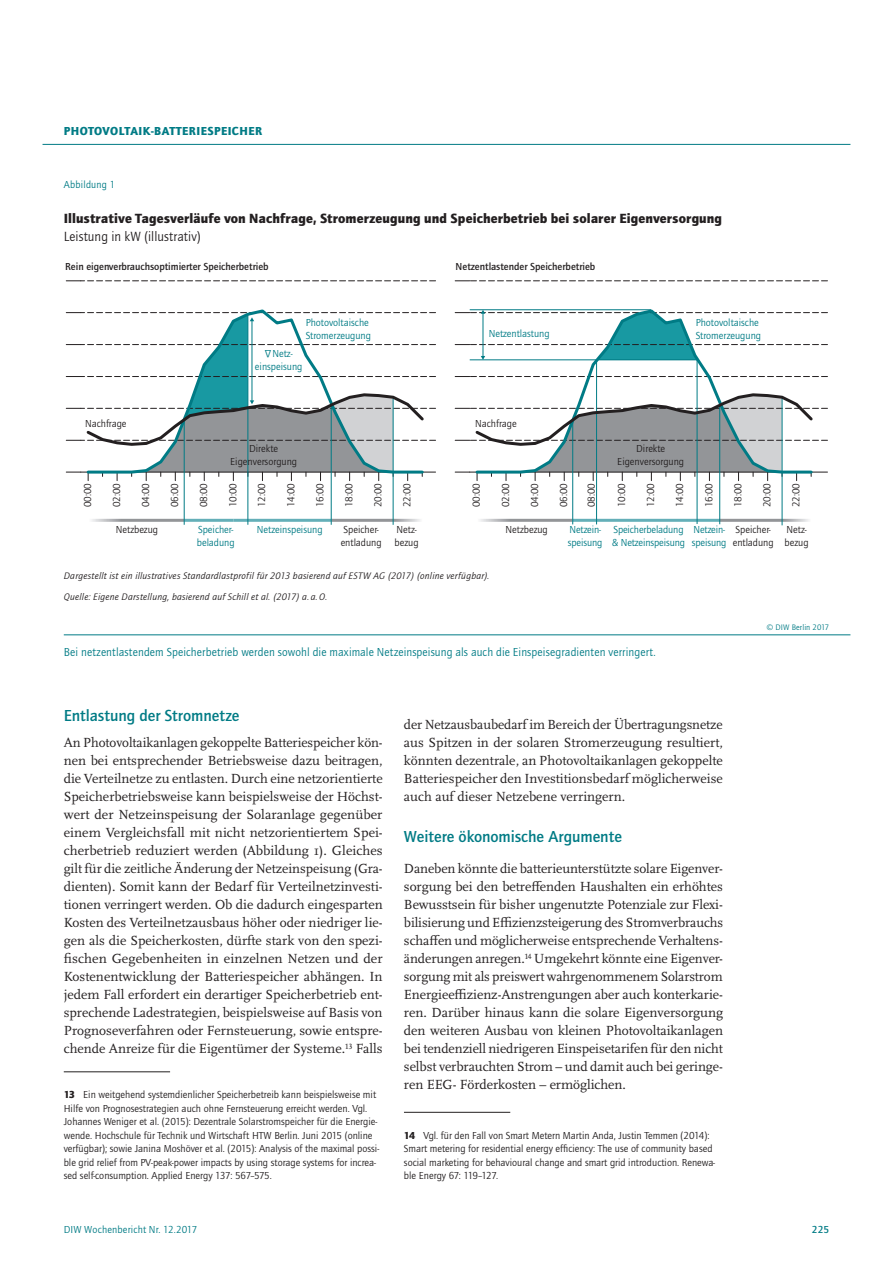
<style>
.page{position:relative;width:893px;height:1263px;background:#fff}
.page>*{position:absolute;margin:0;border:0;box-sizing:border-box;transform-origin:0 0}
.t1{font:500 16.5px "Quay Sans ITC Std";color:#007b85}
.t2{font:13.8px/18px "Scala Pro";color:#231f20;text-align:justify}
.t3{font:900 13.8px "Quay Sans ITC Std";letter-spacing:.005em;color:#231f20}
.t4{font:13.8px "Quay Sans ITC Std";letter-spacing:.005em;color:#231f20}
.t5{font:12px "Quay Sans ITC Std";letter-spacing:.01em;color:#007b85}
.t6{font:900 12px "Quay Sans ITC Std";color:#007b85}
.t7{font:10.5px/13.5px "Quay Sans ITC Std";color:#231f20}
.t8{font:10.5px/12.6px "Quay Sans ITC Std";color:#007b85}
.t9{font:500 10.5px "Quay Sans ITC Std";color:#231f20}
.t10{font:10.5px "Quay Sans ITC Std";letter-spacing:.025em;color:#007b85}
.t11{font:500 10.5px "Quay Sans ITC Std";color:#007b85}
.t12{font:italic 9.75px/20.5px "Quay Sans ITC Std";letter-spacing:.025em;color:#231f20}
.t13{font:8.25px "Quay Sans ITC Std";letter-spacing:.01em;color:#007b85}
.s1{font-weight:900}
</style>
<div class="page">
<hr style="left:43px;top:144px;width:807px;height:1px;background:#007b85">
<hr style="left:404px;top:1112px;width:106px;height:1px;background:#231f20">
<hr style="left:64px;top:1071px;width:106px;height:1px;background:#231f20">
<hr style="left:64px;top:634px;width:786px;height:1px;background:#007b85">
<svg style="left:66px;top:281px;width:370px;height:1px"></svg>
<hr style="left:233px;top:519px;width:98px;height:3px;background:#64afb8">
<hr style="left:184px;top:519px;width:49px;height:3px;background:#64afb8">
<hr style="left:331px;top:519px;width:62px;height:3px;background:#939598">
<svg style="left:455px;top:376px;width:372px;height:1px"></svg>
<svg style="left:455px;top:281px;width:372px;height:1px"></svg>
<svg style="left:474px;top:309px;width:340px;height:83px"></svg>
<hr style="left:596px;top:519px;width:101px;height:3px;background:#64afb8">
<hr style="left:572px;top:519px;width:24px;height:3px;background:#64afb8">
<hr style="left:697px;top:519px;width:23px;height:3px;background:#64afb8">
<hr style="left:719px;top:519px;width:63px;height:3px;background:#939598">
<hr style="left:248px;top:314px;width:1px;height:211px;background:#007b85">
<hr style="left:184px;top:421px;width:1px;height:104px;background:#007b85">
<hr style="left:331px;top:405px;width:1px;height:120px;background:#007b85">
<hr style="left:393px;top:398px;width:1px;height:127px;background:#007b85">
<hr style="left:572px;top:420px;width:1px;height:104px;background:#007b85">
<hr style="left:596px;top:360px;width:1px;height:164px;background:#007b85">
<hr style="left:697px;top:360px;width:1px;height:164px;background:#007b85">
<hr style="left:719px;top:406px;width:1px;height:118px;background:#007b85">
<hr style="left:782px;top:396px;width:1px;height:129px;background:#007b85">
<hr style="left:470px;top:309px;width:181px;height:1px;background:#007b85">
<hr style="left:470px;top:360px;width:227px;height:1px;background:#007b85">
<svg style="left:455px;top:392px;width:372px;height:89px"></svg>
<svg style="left:455px;top:310px;width:372px;height:50px"></svg>
<svg style="left:66px;top:312px;width:370px;height:169px"></svg>
<p class="t6" style="left:64px;top:123px;width:16px">Photovoltaik</p>
<p class="t6" style="left:151px;top:123px;width:19px">-Batteriespeicher</p>
<p class="t10" style="left:64px;top:178px;width:53px">Abbildung 1</p>
<p class="t3" style="left:64px;top:209px;width:660px">Illustrative Tagesverläufe von Nachfrage, Stromerzeugung und Speicherbetrieb bei solarer Eigenversorgung</p>
<p class="t4" style="left:64px;top:228px;width:138px">Leistung in kW (illustrativ)</p>
<p class="t9" style="left:65px;top:260px;width:205px">Rein eigenverbrauchsoptimierter Speicherbetrieb</p>
<p class="t9" style="left:456px;top:260px;width:141px">Netzentlastender Speicherbetrieb</p>
<p class="t8" style="left:306px;top:316px;width:67px">Photovoltaische<br>Stromerzeugung</p>
<p class="t8" style="left:489px;top:327px;width:62px">Netzentlastung</p>
<p class="t8" style="left:255px;top:347px;width:49px;text-indent:18px">Netz&shy;einspeisung</p>
<p class="t8" style="left:271px;top:360px;width:8px;rotate:-180deg">∆</p>
<p class="t8" style="left:696px;top:316px;width:67px">Photovoltaische<br>Stromerzeugung</p>
<p class="t7" style="left:85px;top:416px;width:43px">Nachfrage</p>
<p class="t7" style="left:475px;top:416px;width:43px">Nachfrage</p>
<p class="t7" style="left:230px;top:442px;width:68px;line-height:12.6px;text-align:center">Direkte<br>Eigenversorgung</p>
<p class="t7" style="left:617px;top:442px;width:68px;line-height:12.6px;text-align:center">Direkte<br>Eigenversorgung</p>
<p class="t7" style="left:470px;top:507px;width:26px;rotate:-90deg">00:00</p>
<p class="t7" style="left:499px;top:507px;width:26px;rotate:-90deg">02:00</p>
<p class="t7" style="left:528px;top:507px;width:26px;rotate:-90deg">04:00</p>
<p class="t7" style="left:557px;top:507px;width:26px;rotate:-90deg">06:00</p>
<p class="t7" style="left:584px;top:507px;width:26px;rotate:-90deg">08:00</p>
<p class="t7" style="left:615px;top:507px;width:26px;rotate:-90deg">10:00</p>
<p class="t7" style="left:644px;top:507px;width:26px;rotate:-90deg">12:00</p>
<p class="t7" style="left:673px;top:507px;width:26px;rotate:-90deg">14:00</p>
<p class="t7" style="left:702px;top:507px;width:26px;rotate:-90deg">16:00</p>
<p class="t7" style="left:731px;top:507px;width:26px;rotate:-90deg">18:00</p>
<p class="t7" style="left:760px;top:507px;width:26px;rotate:-90deg">20:00</p>
<p class="t7" style="left:789px;top:507px;width:26px;rotate:-90deg">22:00</p>
<p class="t7" style="left:81px;top:507px;width:26px;rotate:-90deg">00:00</p>
<p class="t7" style="left:110px;top:507px;width:26px;rotate:-90deg">02:00</p>
<p class="t7" style="left:139px;top:507px;width:26px;rotate:-90deg">04:00</p>
<p class="t7" style="left:168px;top:507px;width:26px;rotate:-90deg">06:00</p>
<p class="t7" style="left:197px;top:507px;width:26px;rotate:-90deg">08:00</p>
<p class="t7" style="left:226px;top:507px;width:26px;rotate:-90deg">10:00</p>
<p class="t7" style="left:255px;top:507px;width:26px;rotate:-90deg">12:00</p>
<p class="t7" style="left:284px;top:507px;width:26px;rotate:-90deg">14:00</p>
<p class="t7" style="left:313px;top:507px;width:26px;rotate:-90deg">16:00</p>
<p class="t7" style="left:342px;top:507px;width:26px;rotate:-90deg">18:00</p>
<p class="t7" style="left:371px;top:507px;width:26px;rotate:-90deg">20:00</p>
<p class="t7" style="left:400px;top:507px;width:26px;rotate:-90deg">22:00</p>
<p class="t7" style="left:116px;top:523px;width:44px">Netzbezug</p>
<p class="t8" style="left:198px;top:523px;width:37px">Speicher-</p>
<p class="t8" style="left:257px;top:523px;width:67px">Netzeinspeisung</p>
<p class="t8" style="left:197px;top:536px;width:39px">beladung</p>
<p class="t7" style="left:341px;top:523px;width:43px;line-height:12.6px">Speicher&shy;entladung</p>
<p class="t7" style="left:397px;top:523px;width:22px">Netz-</p>
<p class="t7" style="left:506px;top:523px;width:44px">Netzbezug</p>
<p class="t8" style="left:613px;top:523px;width:72px">Speicherbeladung</p>
<p class="t7" style="left:395px;top:535px;width:25px">bezug</p>
<p class="t8" style="left:568px;top:523px;width:36px">Netzein&shy;speisung</p>
<p class="t8" style="left:692px;top:523px;width:36px">Netzein&shy;speisung</p>
<p class="t7" style="left:733px;top:523px;width:43px;line-height:12.6px">Speicher&shy;entladung</p>
<p class="t7" style="left:787px;top:523px;width:22px">Netz-</p>
<p class="t8" style="left:612px;top:536px;width:75px">&amp; Netzeinspeisung</p>
<p class="t7" style="left:785px;top:535px;width:25px">bezug</p>
<p class="t12" style="left:64px;top:566px;width:427px">Dargestellt ist ein illustratives Standardlastprofil für 2013 basierend auf ESTW AG (2017) (online verfügbar).<br>Quelle: Eigene Darstellung, basierend auf Schill et al. (2017) a. a.O.</p>
<p class="t5" style="left:64px;top:645px;width:594px">Bei netzentlastendem Speicherbetrieb werden sowohl die maximale Netzeinspeisung als auch die Einspeisegradienten verringert.</p>
<p class="t1" style="left:64px;top:705px;width:177px">Entlastung der Stromnetze</p>
<p class="t2" style="left:64px;top:733px;width:321px">An Photovoltaikanlagen gekoppelte Batteriespeicher kön&shy;nen bei entsprechender Betriebsweise dazu beitragen, die Verteilnetze zu entlasten. Durch eine netzorientierte Speicherbetriebsweise kann beispielsweise der Höchst&shy;wert der Netzeinspeisung der Solaranlage gegenüber einem Vergleichsfall mit nicht netzorientiertem Spei&shy;cherbetrieb reduziert werden (Abbildung 1). Gleiches gilt für die zeitliche Änderung der Netzeinspeisung (Gra&shy;dienten). Somit kann der Bedarf für Verteilnetzinvesti&shy;tionen verringert werden. Ob die dadurch eingesparten Kosten des Verteilnetzausbaus höher oder niedriger lie&shy;gen als die Speicherkosten, dürfte stark von den spezi&shy;fischen Gegebenheiten in einzelnen Netzen und der Kostenentwicklung der Batteriespeicher abhängen. In jedem Fall erfordert ein derartiger Speicherbetrieb ent&shy;sprechende Ladestrategien, beispielsweise auf Basis von Prognoseverfahren oder Fernsteuerung, sowie entspre&shy;chende Anreize für die Eigentümer der Systeme.<sup>13</sup> Falls</p>
<p class="t7" style="left:64px;top:1088px;width:317px"><span class="s1">13</span> Ein weitgehend systemdienlicher Speicherbetreib kann beispielsweise mit Hilfe von Prognosestrategien auch ohne Fernsteuerung erreicht werden. Vgl.<br>Johannes Weniger et al. (2015): Dezentrale Solarstromspeicher für die Energie&shy;wende. Hochschule für Technik und Wirtschaft HTW Berlin. Juni 2015 (online verfügbar); sowie Janina Moshöver et al. (2015): Analysis of the maximal possi&shy;ble grid relief from PV-peak-power impacts by using storage systems for increa&shy;sed self-consumption. Applied Energy 137: 567–575.</p>
<p class="t2" style="left:404px;top:715px;width:320px">der Netzausbaubedarf im Bereich der Übertragungsnetze aus Spitzen in der solaren Stromerzeugung resultiert, könnten dezentrale, an Photovoltaikanlagen gekoppelte Batteriespeicher den Investitionsbedarf möglicherweise auch auf dieser Netzebene verringern.</p>
<p class="t1" style="left:404px;top:826px;width:219px">Weitere ökonomische Argumente</p>
<p class="t2" style="left:404px;top:859px;width:321px">Daneben könnte die batterieunterstützte solare Eigenver&shy;sorgung bei den betreffenden Haushalten ein erhöhtes Bewusstsein für bisher ungenutzte Potenziale zur Flexi&shy;bilisierung und Effizienzsteigerung des Stromverbrauchs schaffen und möglicherweise entsprechende Verhaltens&shy;änderungen anregen.<sup>14</sup> Umgekehrt könnte eine Eigenver&shy;sorgung mit als preiswert wahrgenommenem Solarstrom Energieeffizienz-Anstrengungen aber auch konterkarie&shy;ren. Darüber hinaus kann die solare Eigenversorgung den weiteren Ausbau von kleinen Photovoltaikanlagen bei tendenziell niedrigeren Einspeisetarifen für den nicht selbst verbrauchten Strom – und damit auch bei geringe&shy;ren EEG- Förderkosten – ermöglichen.</p>
<p class="t7" style="left:404px;top:1128px;width:313px"><span class="s1">14</span> Vgl. für den Fall von Smart Metern Martin Anda, Justin Temmen (2014):<br>Smart metering for residential energy efficiency: The use of community based social marketing for behavioural change and smart grid introduction. Renewa&shy;ble Energy 67: 119–127.</p>
<p class="t13" style="left:767px;top:623px;width:64px">© DIW Berlin 2017</p>
<p class="t8" style="left:64px;top:1223px;width:135px">DIW Wochenbericht Nr. 12.2017</p>
<p class="t11" style="left:812px;top:1223px;width:19px">225</p>
</div>
